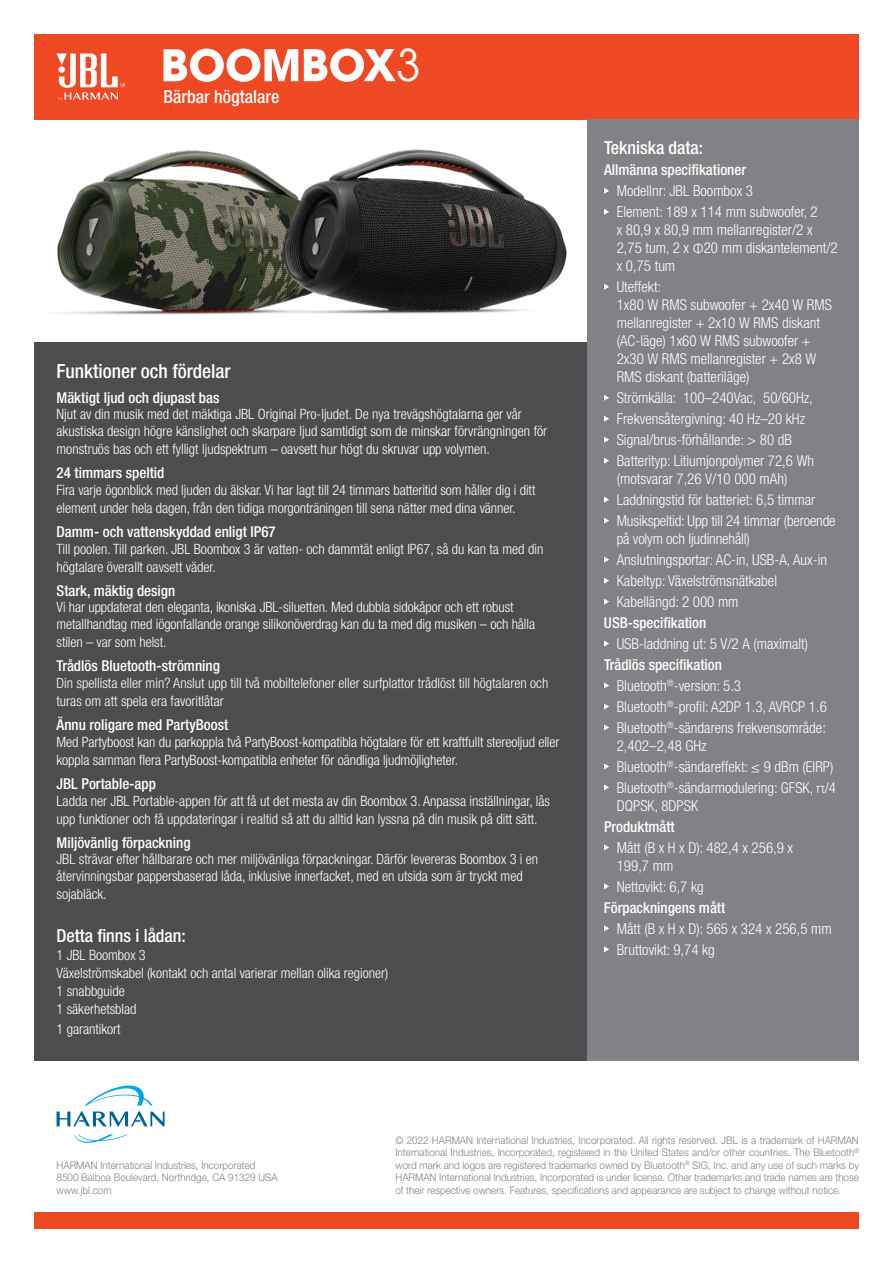
<style>
.page{position:relative;width:893px;height:1263px;background:#fff}
.page>*{position:absolute;margin:0;border:0;box-sizing:border-box;transform-origin:0 0}
.t1{font:48.15px "Avant Gard Goth EF";color:#fff}
.t2{font:500 condensed 19.5px "Helvetica Neue LT Pro";color:#fff}
.t3{font:500 condensed 18px "Helvetica Neue LT Pro";color:#fff}
.t4{font:300 condensed 15px/21px "Helvetica Neue LT Pro";color:#fff}
.t5{font:500 condensed 15px "Helvetica Neue LT Pro";color:#fff}
.t6{font:300 condensed 14.25px/18px "Helvetica Neue LT Pro";color:#fff}
.t7{font:300 10.5px/12.6px "Helvetica Neue LT Pro";color:#808285;scale:.94 1}
.s1{font-family:"Calibri";font-stretch:normal}
.s2{font-weight:500}
</style>
<div class="page">
<img style="left:57px;top:149px;width:510px;height:166px">
<div style="left:34px;top:34px;width:825px;height:85px;background:#ef4923"></div>
<div style="left:34px;top:1213px;width:825px;height:16px;background:#ef4923"></div>
<svg style="left:85px;top:1085px;width:67px;height:20px"></svg>
<svg style="left:74px;top:1134px;width:54px;height:9px"></svg>
<svg style="left:57px;top:1111px;width:108px;height:15px"></svg>
<svg style="left:57px;top:53px;width:68px;height:48px"></svg>
<div style="left:34px;top:342px;width:553px;height:719px;background:#4d4d4f"></div>
<div style="left:587px;top:119px;width:272px;height:942px;background:#808285"></div>
<svg style="left:604px;top:188px;width:5px;height:6px"></svg>
<svg style="left:604px;top:209px;width:5px;height:6px"></svg>
<svg style="left:604px;top:284px;width:5px;height:6px"></svg>
<svg style="left:604px;top:395px;width:5px;height:6px"></svg>
<svg style="left:604px;top:416px;width:5px;height:6px"></svg>
<svg style="left:604px;top:437px;width:5px;height:6px"></svg>
<svg style="left:604px;top:458px;width:5px;height:6px"></svg>
<svg style="left:604px;top:497px;width:5px;height:6px"></svg>
<svg style="left:604px;top:518px;width:5px;height:6px"></svg>
<svg style="left:604px;top:557px;width:5px;height:6px"></svg>
<svg style="left:604px;top:578px;width:5px;height:6px"></svg>
<svg style="left:604px;top:599px;width:5px;height:6px"></svg>
<svg style="left:604px;top:640px;width:5px;height:6px"></svg>
<svg style="left:604px;top:682px;width:5px;height:6px"></svg>
<svg style="left:604px;top:703px;width:5px;height:6px"></svg>
<svg style="left:604px;top:724px;width:5px;height:6px"></svg>
<svg style="left:604px;top:763px;width:5px;height:6px"></svg>
<svg style="left:604px;top:784px;width:5px;height:6px"></svg>
<svg style="left:604px;top:844px;width:5px;height:6px"></svg>
<svg style="left:604px;top:883px;width:5px;height:6px"></svg>
<svg style="left:604px;top:925px;width:5px;height:6px"></svg>
<svg style="left:604px;top:946px;width:5px;height:6px"></svg>
<svg style="left:304px;top:49px;width:92px;height:33px"></svg>
<svg style="left:164px;top:49px;width:134px;height:33px"></svg>
<p class="t3" style="left:163px;top:86px;width:117px">Bärbar högtalare</p>
<h1 class="t1" style="left:396px;top:37px;width:26px">3</h1>
<h2 class="t2" style="left:57px;top:360px;width:175px">Funktioner och fördelar</h2>
<p class="t5" style="left:57px;top:388px;width:164px">Mäktigt ljud och djupast bas</p>
<p class="t6" style="left:57px;top:406px;width:492px;line-height:16.5px">Njut av din musik med det mäktiga JBL Original Pro-ljudet. De nya trevägshögtalarna ger vår akustiska design högre känslighet och skarpare ljud samtidigt som de minskar förvrängningen för</p>
<p class="t6" style="left:57px;top:440px;width:435px">monstruös bas och ett fylligt ljudspektrum – oavsett hur högt du skruvar upp volymen.</p>
<p class="t5" style="left:57px;top:464px;width:109px">24 timmars speltid</p>
<p class="t6" style="left:57px;top:480px;width:480px">Fira varje ögonblick med ljuden du älskar. Vi har lagt till 24 timmars batteritid som håller dig i ditt element under hela dagen, från den tidiga morgonträningen till sena nätter med dina vänner.</p>
<p class="t5" style="left:57px;top:523px;width:221px">Damm- och vattenskyddad enligt IP67</p>
<p class="t6" style="left:57px;top:539px;width:488px">Till poolen. Till parken. JBL Boombox 3 är vatten- och dammtät enligt IP67, så du kan ta med din högtalare överallt oavsett väder.</p>
<p class="t5" style="left:57px;top:582px;width:120px">Stark, mäktig design</p>
<p class="t6" style="left:57px;top:599px;width:480px;line-height:16.5px">Vi har uppdaterat den eleganta, ikoniska JBL-siluetten. Med dubbla sidokåpor och ett robust metallhandtag med iögonfallande orange silikonöverdrag kan du ta med dig musiken – och hålla</p>
<p class="t6" style="left:57px;top:633px;width:111px">stilen – var som helst.</p>
<p class="t5" style="left:57px;top:657px;width:165px">Trådlös Bluetooth-strömning</p>
<p class="t6" style="left:57px;top:674px;width:493px">Din spellista eller min? Anslut upp till två mobiltelefoner eller surfplattor trådlöst till högtalaren och turas om att spela era favoritlåtar</p>
<p class="t5" style="left:57px;top:716px;width:173px">Ännu roligare med PartyBoost</p>
<p class="t6" style="left:57px;top:732px;width:504px">Med Partyboost kan du parkoppla två PartyBoost-kompatibla högtalare för ett kraftfullt stereoljud eller koppla samman flera PartyBoost-kompatibla enheter för oändliga ljudmöjligheter.</p>
<p class="t5" style="left:57px;top:775px;width:101px">JBL Portable-app</p>
<p class="t6" style="left:57px;top:791px;width:495px">Ladda ner JBL Portable-appen för att få ut det mesta av din Boombox 3. Anpassa inställningar, lås upp funktioner och få uppdateringar i realtid så att du alltid kan lyssna på din musik på ditt sätt.</p>
<p class="t5" style="left:57px;top:834px;width:136px">Miljövänlig förpackning</p>
<p class="t6" style="left:57px;top:851px;width:483px;line-height:16.5px">JBL strävar efter hållbarare och mer miljövänliga förpackningar. Därför levereras Boombox 3 i en återvinningsbar pappersbaserad låda, inklusive innerfacket, med en utsida som är tryckt med</p>
<p class="t6" style="left:57px;top:885px;width:52px">sojabläck.</p>
<p class="t3" style="left:57px;top:925px;width:131px">Detta finns i lådan:</p>
<p class="t6" style="left:57px;top:946px;width:333px">1 JBL Boombox 3<br>Växelströmskabel (kontakt och antal varierar mellan olika regioner)<br>1 snabbguide<br>1 säkerhetsblad</p>
<p class="t6" style="left:57px;top:1019px;width:65px">1 garantikort</p>
<p class="t3" style="left:604px;top:137px;width:101px">Tekniska data:</p>
<p class="t5" style="left:604px;top:161px;width:144px">Allmänna specifikationer</p>
<p class="t4" style="left:617px;top:180px;width:202px">Modellnr: JBL Boombox 3<br>Element: 189 x 114 mm subwoofer, 2</p>
<p class="t4" style="left:617px;top:221px;width:223px;line-height:18px">x 80,9 x 80,9 mm mellanregister/2 x<br>2,75 tum, 2 x <span class="s1">Φ</span>20 mm diskantelement/2 x 0,75 tum</p>
<p class="t4" style="left:617px;top:278px;width:217px;line-height:18px">Uteffekt:<br>1x80 W RMS subwoofer + 2x40 W RMS mellanregister + 2x10 W RMS diskant (AC-läge) 1x60 W RMS subwoofer +<br>2x30 W RMS mellanregister + 2x8 W<br>RMS diskant (batteriläge)</p>
<p class="t4" style="left:617px;top:387px;width:199px">Strömkälla: 100–240Vac, 50/60Hz, Frekvensåtergivning: 40 Hz–20 kHz Signal/brus-förhållande: &gt; 80 dB Batterityp: Litiumjonpolymer 72,6 Wh</p>
<p class="t4" style="left:617px;top:468px;width:220px">(motsvarar 7,26 V/10 000 mAh)<br>Laddningstid för batteriet: 6,5 timmar<br>Musikspeltid: Upp till 24 timmar (beroende</p>
<p class="t4" style="left:617px;top:528px;width:212px">på volym och ljudinnehåll)<br>Anslutningsportar: AC-in, USB-A, Aux-in<br>Kabeltyp: Växelströmsnätkabel<br>Kabellängd: 2 000 mm</p>
<p class="t5" style="left:604px;top:614px;width:104px">USB-specifikation</p>
<p class="t4" style="left:617px;top:633px;width:193px">USB-laddning ut: 5 V/2 A (maximalt)</p>
<p class="t4" style="left:617px;top:654px;width:212px;text-indent:-13px"><span class="s2">Trådlös specifikation<br></span>Bluetooth<sup>®</sup>-version: 5.3<br>Bluetooth<sup>®</sup>-profil: A2DP 1.3, AVRCP 1.6<br>Bluetooth<sup>®</sup>-sändarens frekvensområde:</p>
<p class="t4" style="left:617px;top:735px;width:221px">2,402–2,48 GHz<br>Bluetooth<sup>®</sup>-sändareffekt: ≤ 9 dBm (EIRP)<br>Bluetooth<sup>®</sup>-sändarmodulering: GFSK, π/4</p>
<p class="t4" style="left:617px;top:795px;width:83px">DQPSK, 8DPSK</p>
<p class="t5" style="left:604px;top:818px;width:72px">Produktmått</p>
<p class="t4" style="left:617px;top:838px;width:178px;line-height:18px">Mått (B x H x D): 482,4 x 256,9 x<br>199,7 mm</p>
<p class="t4" style="left:617px;top:876px;width:89px">Nettovikt: 6,7 kg</p>
<p class="t5" style="left:604px;top:899px;width:123px">Förpackningens mått</p>
<p class="t4" style="left:617px;top:918px;width:216px">Mått (B x H x D): 565 x 324 x 256,5 mm<br>Bruttovikt: 9,74 kg</p>
<p class="t7" style="left:57px;top:1158px;width:237px">HARMAN International Industries, Incorporated<br>8500 Balboa Boulevard, Northridge, CA 91329 USA www.jbl.com</p>
<p class="t7" style="left:395px;top:1133px;width:495px;text-align:justify">© 2022 HARMAN International Industries, Incorporated. All rights reserved. JBL is a trademark of HARMAN International Industries, Incorporated, registered in the United States and/or other countries. The Bluetooth<sup>® </sup>word mark and logos are registered trademarks owned by Bluetooth<sup>®</sup> SIG, Inc. and any use of such marks by HARMAN International Industries, Incorporated is under license. Other trademarks and trade names are those of their respective owners. Features, specifications and appearance are subject to change without notice.</p>
</div>
